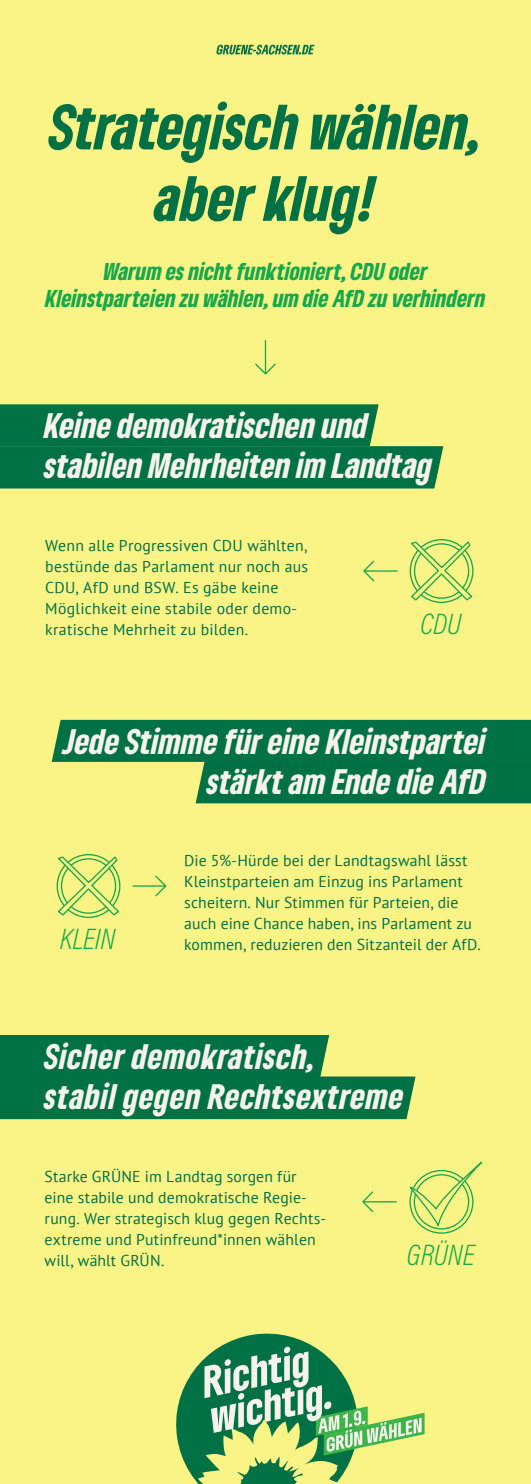
<style>
.page{position:relative;width:531px;height:1484px;background:#fff}
.page>*{position:absolute;margin:0;border:0;box-sizing:border-box;transform-origin:0 0}
.t1{font:italic 900 condensed 59.5px/71.4px "Gruene Type";letter-spacing:-.005em;color:#007045;text-align:center}
.t2{font:italic 900 condensed 33.07px/39.7px "Gruene Type";color:#f6f3eb}
.t3{font:italic 900 condensed 33.07px/39.7px "Gruene Type";letter-spacing:.02em;color:#f6f3eb}
.t4{font:29.75px "Acumin Variable Concept";color:#15a84c}
.t5{font:italic 900 condensed 22.75px/27.3px "Gruene Type";color:#15a84c;text-align:center}
.t6{font:15.75px/21px "PT Sans";letter-spacing:.01em;color:#007045}
</style>
<div class="page">
<div style="left:0;top:0;width:531px;height:1483px;background:#faf486"></div>
<svg style="left:0;top:404px;width:443px;height:84px;background:#157b4a"></svg>
<svg style="left:0;top:1035px;width:415px;height:84px;background:#1c7e4c"></svg>
<svg style="left:52px;top:719px;width:479px;height:84px"></svg>
<svg style="left:216px;top:45px;width:98px;height:9px"></svg>
<svg style="left:409px;top:540px;width:64px;height:61px"></svg>
<svg style="left:56px;top:855px;width:65px;height:61px"></svg>
<hr style="left:365px;top:570px;width:32px;height:1px;background:#15a84c">
<hr style="left:133px;top:885px;width:32px;height:1px;background:#15a84c">
<svg style="left:363px;top:560px;width:12px;height:22px"></svg>
<hr style="left:364px;top:1201px;width:32px;height:1px;background:#15a84c">
<svg style="left:362px;top:1191px;width:12px;height:22px"></svg>
<hr style="left:265px;top:340px;width:1px;height:33px;background:#15a84c">
<svg style="left:255px;top:362px;width:21px;height:13px"></svg>
<svg style="left:154px;top:875px;width:13px;height:22px"></svg>
<svg style="left:176px;top:1333px;width:248px;height:150px"></svg>
<svg style="left:409px;top:1162px;width:73px;height:69px"></svg>
<h1 class="t1" style="left:50px;top:89px;width:433px">Strategisch wählen, aber klug!</h1>
<h3 class="t5" style="left:45px;top:257px;width:441px">Warum es nicht funktioniert, CDU oder<br>Kleinstparteien zu wählen, um die AfD zu verhindern</h3>
<h2 class="t2" style="left:44px;top:405px;width:389px">Keine demokratischen und stabilen Mehrheiten im Landtag</h2>
<p class="t6" style="left:45px;top:535px;width:265px">Wenn alle Progressiven CDU wählten, bestünde das Parlament nur noch aus CDU, AfD und BSW. Es gäbe keine Möglichkeit eine stabile oder demo&shy;kratische Mehrheit zu bilden.</p>
<h3 class="t4" style="left:420px;top:603px;width:43px">CDU</h3>
<h2 class="t2" style="left:64px;top:720px;width:424px;text-align:right">Jede Stimme für eine Kleinstpartei stärkt am Ende die AfD</h2>
<h3 class="t4" style="left:60px;top:918px;width:57px">KLEIN</h3>
<p class="t6" style="left:184px;top:850px;width:298px">Die 5%-Hürde bei der Landtagswahl lässt Kleinstparteien am Einzug ins Parlament scheitern. Nur Stimmen für Parteien, die auch eine Chance haben, ins Parlament zu kommen, reduzieren den Sitzanteil der AfD.</p>
<h2 class="t3" style="left:45px;top:1035px;width:361px">Sicher demokratisch,<br>stabil gegen Rechtsextreme</h2>
<p class="t6" style="left:45px;top:1165px;width:283px">Starke GRÜNE im Landtag sorgen für eine stabile und demokratische Regie&shy;rung. Wer strategisch klug gegen Rechts&shy;extreme und Putinfreund*innen wählen will, wählt GRÜN.</p>
<h3 class="t4" style="left:406px;top:1233px;width:69px">GRÜNE</h3>
</div>
